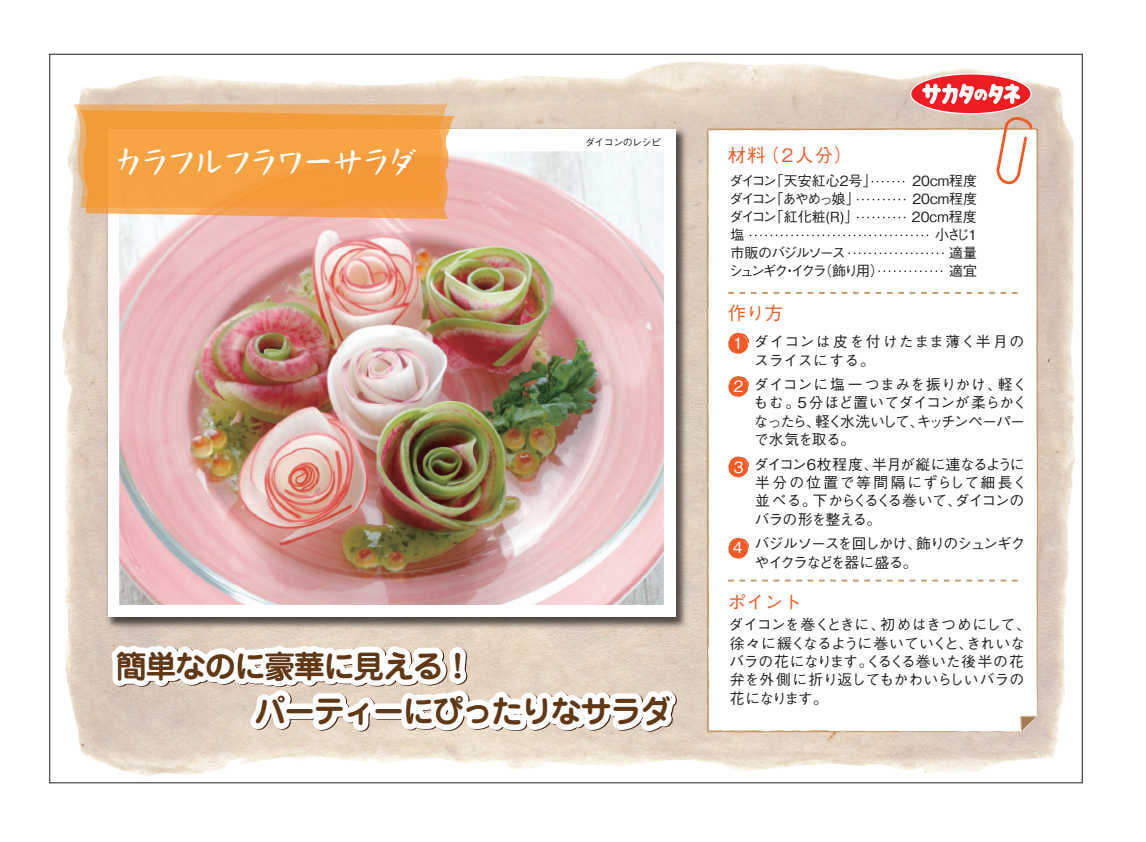
<style>
.page{position:relative;width:1146px;height:842px;background:#fff}
.page>*{position:absolute;margin:0;border:0;box-sizing:border-box;transform-origin:0 0}
.t1{font:36.8px "Nachin Std";letter-spacing:-.215em;color:#fff;scale:.92 1}
.t2{font:700 31.2px/45.4px "Jun 501 Pro";letter-spacing:-.05em;color:#41210f}
.t3{font:500 18.4px "Gothic BBB Pro";color:#f15b27}
.t4{font:500 15.6px "Gothic BBB Pro";color:#fff}
.t5{font:500 14.8px/18.4px "Gothic BBB Pro";letter-spacing:-.015em;color:#231f20}
.t6{font:500 14.8px/18.4px "Gothic BBB Pro";letter-spacing:-.075em;color:#231f20}
.t7{font:500 14.8px/18.4px "Gothic BBB Pro";letter-spacing:.06em;color:#231f20}
.t8{font:500 14px "Gothic BBB Pro";letter-spacing:-.095em;color:#231f20}
.t9{font:500 14px "Gothic BBB Pro";letter-spacing:-.175em;color:#231f20}
.t10{font:500 14px "Gothic BBB Pro";color:#231f20}
.t11{font:500 14px "Gothic BBB Pro";letter-spacing:-.145em;color:#231f20}
.t12{font:500 14px "Gothic BBB Pro";letter-spacing:-.12em;color:#231f20}
.t13{font:500 10px "Gothic BBB Pro";letter-spacing:-.05em;color:#231f20}
.s1{font-size:15.6px;color:#fff}
</style>
<div class="page">
<img style="left:62px;top:73px;width:1003px;height:700px">
<svg style="left:705px;top:128px;width:335px;height:606px"></svg>
<svg style="left:1019px;top:716px;width:18px;height:16px"></svg>
<svg style="left:73px;top:104px;width:375px;height:104px;background:#efa654"></svg>
<svg style="left:728px;top:332px;width:21px;height:22px"></svg>
<svg style="left:728px;top:376px;width:21px;height:21px"></svg>
<svg style="left:728px;top:456px;width:21px;height:22px"></svg>
<svg style="left:728px;top:537px;width:21px;height:22px"></svg>
<svg style="left:728px;top:292px;width:293px;height:2px"></svg>
<svg style="left:728px;top:580px;width:293px;height:2px"></svg>
<img style="left:103px;top:134px;width:585px;height:650px">
<svg style="left:857px;top:73px;width:177px;height:131px"></svg>
<svg style="left:857px;top:217px;width:50px;height:1px"></svg>
<svg style="left:750px;top:235px;width:179px;height:1px"></svg>
<svg style="left:878px;top:270px;width:67px;height:2px"></svg>
<svg style="left:849px;top:252px;width:96px;height:2px"></svg>
<h1 class="t1" style="left:112px;top:139px;width:335px">カラフルフラワーサラダ</h1>
<p class="t13" style="left:585px;top:134px;width:77px">ダイコンのレシピ</p>
<h2 class="t2" style="left:255px;top:641px;width:418px;text-indent:-138px">簡単なのに豪華に見える！<br>パーティーにぴったりなサラダ</h2>
<p class="t3" style="left:727px;top:141px;width:126px">材料（2人分）</p>
<p class="t10" style="left:729px;top:170px;width:149px">ダイコン「天安紅心2号」</p>
<p class="t8" style="left:912px;top:170px;width:66px">20cm程度</p>
<p class="t11" style="left:729px;top:188px;width:132px">ダイコン「あやめっ娘」</p>
<p class="t8" style="left:912px;top:188px;width:66px">20cm程度</p>
<p class="t8" style="left:729px;top:206px;width:131px">ダイコン「紅化粧(R)」</p>
<p class="t8" style="left:911px;top:206px;width:66px">20cm程度</p>
<p class="t8" style="left:730px;top:224px;width:15px">塩</p>
<p class="t8" style="left:934px;top:224px;width:44px">小さじ1</p>
<p class="t12" style="left:730px;top:242px;width:117px">市販のバジルソース</p>
<p class="t8" style="left:949px;top:242px;width:29px">適量</p>
<p class="t9" style="left:728px;top:260px;width:157px">シュンギク・イクラ（飾り用）</p>
<p class="t8" style="left:949px;top:260px;width:29px">適宜</p>
<p class="t3" style="left:727px;top:298px;width:57px">作り方</p>
<p class="t7" style="left:754px;top:331px;width:272px;text-indent:-23px"><span class="s1">１</span>ダイコンは皮を付けたまま薄く半月のスライスにする。</p>
<p class="t5" style="left:753px;top:373px;width:275px">ダイコンに塩一つまみを振りかけ、軽くもむ。5分ほど置いてダイコンが柔らかくなったら、軽く水洗いして、キッチンペーパーで水気を取る。</p>
<p class="t5" style="left:753px;top:453px;width:275px">ダイコン6枚程度、半月が縦に連なるように半分の位置で等間隔にずらして細長く並べる。下からくるくる巻いて、ダイコンのバラの形を整える。</p>
<p class="t6" style="left:754px;top:533px;width:272px">バジルソースを回しかけ、飾りのシュンギクやイクラなどを器に盛る。</p>
<p class="t4" style="left:730px;top:374px;width:17px">２</p>
<p class="t4" style="left:730px;top:454px;width:17px">３</p>
<p class="t4" style="left:729px;top:535px;width:17px">４</p>
<p class="t3" style="left:727px;top:587px;width:75px">ポイント</p>
<p class="t5" style="left:728px;top:613px;width:304px">ダイコンを巻くときに、初めはきつめにして、徐々に緩くなるように巻いていくと、きれいなバラの花になります。くるくる巻いた後半の花弁を外側に折り返してもかわいらしいバラの花になります。</p>
</div>
